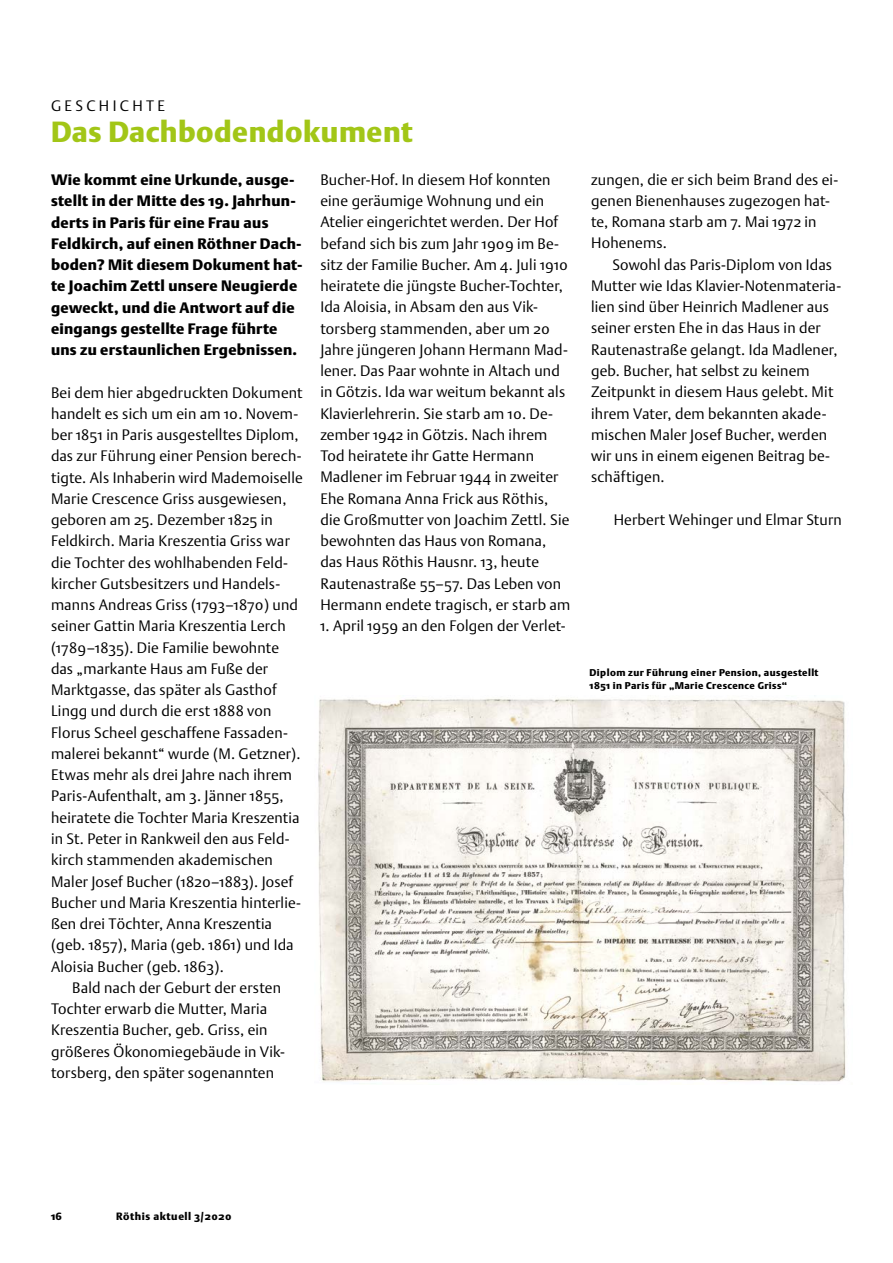
<style>
.page{position:relative;width:893px;height:1263px;background:#fff}
.page>*{position:absolute;margin:0;border:0;box-sizing:border-box;transform-origin:0 0}
.t1{font:900 28.8px "DTL Argo ST";letter-spacing:.02em;color:#a2c617}
.t2{font:300 15px/21.3px "DTL Argo ST";letter-spacing:.015em;color:#000}
.t3{font:900 15px/21.3px "DTL Argo ST";letter-spacing:.015em;color:#000}
.t4{font:300 15px "DTL Argo ST";letter-spacing:.225em;color:#000}
.t5{font:900 10.5px "DTL Argo ST";letter-spacing:.05em;color:#000}
.t6{font:900 9.75px/12.8px "DTL Argo ST";letter-spacing:.04em;color:#000}
</style>
<div class="page">
<img style="left:318px;top:695px;width:528px;height:387px">
<p class="t4" style="left:51px;top:96px;width:115px">GESCHICHTE</p>
<h1 class="t1" style="left:51px;top:115px;width:363px">Das Dachbodendokument</h1>
<p class="t3" style="left:51px;top:169px;width:253px">Wie kommt eine Urkunde, ausge&shy;stellt in der Mitte des 19. Jahrhun&shy;derts in Paris für eine Frau aus Feldkirch, auf einen Röthner Dach&shy;boden? Mit diesem Dokument hat&shy;te Joachim Zettl unsere Neugierde geweckt, und die Antwort auf die eingangs gestellte Frage führte uns zu erstaunlichen Ergebnissen.</p>
<p class="t2" style="left:51px;top:381px;width:253px">Bei dem hier abgedruckten Dokument handelt es sich um ein am 10. Novem&shy;ber 1851 in Paris ausgestelltes Diplom, das zur Führung einer Pension berech&shy;tigte. Als Inhaberin wird Mademoiselle Marie Crescence Griss ausgewiesen, geboren am 25. Dezember 1825 in Feldkirch. Maria Kreszentia Griss war die Tochter des wohlhabenden Feld&shy;kircher Gutsbesitzers und Handels&shy;manns Andreas Griss (1793–1870) und seiner Gattin Maria Kreszentia Lerch (1789–1835). Die Familie bewohnte das „markante Haus am Fuße der Marktgasse, das später als Gasthof Lingg und durch die erst 1888 von Florus Scheel geschaffene Fassaden&shy;malerei bekannt“ wurde (M. Getzner).<br>Etwas mehr als drei Jahre nach ihrem Paris-Aufenthalt, am 3. Jänner 1855, heiratete die Tochter Maria Kreszentia in St. Peter in Rankweil den aus Feld&shy;kirch stammenden akademischen Maler Josef Bucher (1820–1883). Josef Bucher und Maria Kreszentia hinterlie&shy;ßen drei Töchter, Anna Kreszentia (geb. 1857), Maria (geb. 1861) und Ida Aloisia Bucher (geb. 1863).</p>
<p class="t2" style="left:51px;top:977px;width:234px;text-indent:21px">Bald nach der Geburt der ersten Tochter erwarb die Mutter, Maria Kreszentia Bucher, geb. Griss, ein größeres Ökonomiegebäude in Vik&shy;torsberg, den später sogenannten</p>
<p class="t2" style="left:320px;top:169px;width:252px">Bucher-Hof. In diesem Hof konnten eine geräumige Wohnung und ein Atelier eingerichtet werden. Der Hof befand sich bis zum Jahr 1909 im Be&shy;sitz der Familie Bucher. Am 4. Juli 1910 heiratete die jüngste Bucher-Tochter, Ida Aloisia, in Absam den aus Vik&shy;torsberg stammenden, aber um 20<br>Jahre jüngeren Johann Hermann Mad&shy;lener. Das Paar wohnte in Altach und in Götzis. Ida war weitum bekannt als Klavierlehrerin. Sie starb am 10. De&shy;zember 1942 in Götzis. Nach ihrem Tod heiratete ihr Gatte Hermann Madlener im Februar 1944 in zweiter Ehe Romana Anna Frick aus Röthis, die Großmutter von Joachim Zettl. Sie bewohnten das Haus von Romana, das Haus Röthis Hausnr. 13, heute Rautenastraße 55–57. Das Leben von Hermann endete tragisch, er starb am</p>
<p class="t2" style="left:320px;top:615px;width:247px">1. April 1959 an den Folgen der Verlet-</p>
<p class="t2" style="left:591px;top:169px;width:249px">zungen, die er sich beim Brand des ei&shy;genen Bienenhauses zugezogen hat&shy;te, Romana starb am 7. Mai 1972 in<br>Hohenems.</p>
<p class="t2" style="left:591px;top:254px;width:252px;text-indent:21px">Sowohl das Paris-Diplom von Idas Mutter wie Idas Klavier-Notenmateria&shy;lien sind über Heinrich Madlener aus seiner ersten Ehe in das Haus in der Rautenastraße gelangt. Ida Madlener, geb. Bucher, hat selbst zu keinem Zeitpunkt in diesem Haus gelebt. Mit ihrem Vater, dem bekannten akade&shy;mischen Maler Josef Bucher, werden wir uns in einem eigenen Beitrag be&shy;schäftigen.</p>
<p class="t2" style="left:614px;top:509px;width:230px">Herbert Wehinger und Elmar Sturn</p>
<p class="t6" style="left:590px;top:666px;width:230px">Diplom zur Führung einer Pension, ausgestellt<br>1851 in Paris für „Marie Crescence Griss“</p>
<p class="t5" style="left:51px;top:1210px;width:12px">16</p>
<p class="t5" style="left:116px;top:1210px;width:117px">Röthis aktuell 3/2020</p>
</div>
